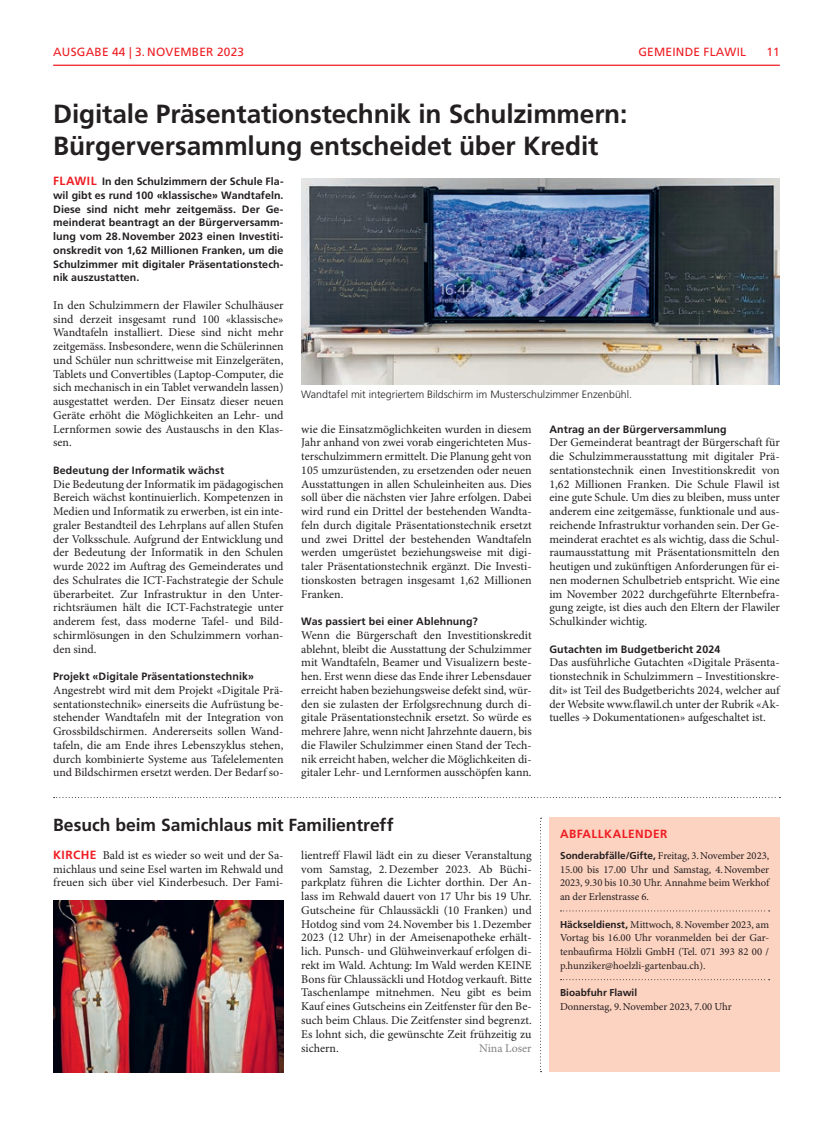
<style>
.page{position:relative;width:833px;height:1134px;background:#fff}
.page>*{position:absolute;margin:0;border:0;box-sizing:border-box;transform-origin:0 0}
.t1{font:700 26.25px/31.2px "Frutiger LT Std";letter-spacing:-.005em;color:#231f20}
.t2{font:700 17.5px "Frutiger LT Std";letter-spacing:-.005em;color:#231f20}
.t3{font:11.88px/13.8px "Minion Pro";color:#231f20;text-align:justify}
.t4{font:11.88px "Frutiger LT Std";letter-spacing:.02em;color:#ee1d23}
.t5{font:700 11.88px "Frutiger LT Std";letter-spacing:.035em;color:#ee1d23}
.t6{font:11.88px "Minion Pro";color:#808285}
.t7{font:700 10.62px/13.8px "Frutiger LT Std";letter-spacing:.01em;color:#231f20;text-align:justify}
.t8{font:10.62px/13.8px "Minion Pro";letter-spacing:-.005em;color:#231f20;text-align:justify}
.t9{font:300 10.62px "Frutiger LT Std";color:#231f20}
.t10{font:700 10px "Frutiger LT Std";color:#231f20}
.s1{font-size:11.88px;color:#ee1d23}
.s2{font-family:"Frutiger LT Std";font-weight:700;color:#ee1d23}
.s3{font-family:"Frutiger LT Std";font-weight:700;font-size:10px}
</style>
<div class="page">
<hr style="left:53px;top:65px;width:727px;height:1px;background:#ee1d23">
<svg style="left:540px;top:818px;width:1px;height:254px"></svg>
<svg style="left:54px;top:797px;width:726px;height:1px"></svg>
<div style="left:549px;top:818px;width:231px;height:254px;background:#fcd2c0"></div>
<svg style="left:560px;top:910px;width:209px;height:1px"></svg>
<svg style="left:560px;top:979px;width:209px;height:1px"></svg>
<img style="left:301px;top:178px;width:479px;height:206px">
<img style="left:53px;top:900px;width:230px;height:172px">
<p class="t4" style="left:53px;top:45px;width:18px">AUSGABE</p>
<p class="t4" style="left:112px;top:45px;width:71px">44 | 3. NOVEMBER</p>
<p class="t4" style="left:217px;top:45px;width:29px">2023</p>
<p class="t4" style="left:638px;top:45px;width:109px">GEMEINDE FLAWIL</p>
<p class="t4" style="left:766px;top:45px;width:15px">11</p>
<h1 class="t1" style="left:53px;top:99px;width:575px">Digitale Präsentationstechnik in Schulzimmern:<br>Bürgerversammlung entscheidet über Kredit</h1>
<p class="t7" style="left:53px;top:175px;width:232px"><span class="s1">FLAWIL</span> In den Schulzimmern der Schule Fla&shy;wil gibt es rund 100 «klassische» Wandtafeln.<br>Diese sind nicht mehr zeitgemäss. Der Ge&shy;meinderat beantragt an der Bürgerversamm&shy;lung vom 28.November 2023 einen Investiti&shy;onskredit von 1,62 Millionen Franken, um die Schulzimmer mit digitaler Präsentationstech&shy;nik auszustatten.</p>
<p class="t3" style="left:53px;top:299px;width:232px">In den Schulzimmern der Flawiler Schulhäuser sind derzeit insgesamt rund 100 «klassische» Wandtafeln installiert. Diese sind nicht mehr zeitgemäss. Insbesondere, wenn die Schülerinnen und Schüler nun schrittweise mit Einzelgeräten, Tablets und Convertibles (Laptop-Computer, die sich mechanisch in ein Tablet verwandeln lassen) ausgestattet werden. Der Einsatz dieser neuen Geräte erhöht die Möglichkeiten an Lehr- und Lernformen sowie des Austauschs in den Klas&shy;sen.</p>
<p class="t7" style="left:53px;top:463px;width:173px">Bedeutung der Informatik wächst</p>
<p class="t3" style="left:53px;top:477px;width:232px">Die Bedeutung der Informatik im pädagogischen Bereich wächst kontinuierlich. Kompetenzen in Medien und Informatik zu erwerben, ist ein inte&shy;graler Bestandteil des Lehrplans auf allen Stufen der Volksschule. Aufgrund der Entwicklung und der Bedeutung der Informatik in den Schulen wurde 2022 im Auftrag des Gemeinderates und des Schulrates die ICT-Fachstrategie der Schule überarbeitet. Zur Infrastruktur in den Unter&shy;richtsräumen hält die ICT-Fachstrategie unter anderem fest, dass moderne Tafel- und Bild&shy;schirmlösungen in den Schulzimmern vorhan&shy;den sind.</p>
<p class="t7" style="left:53px;top:670px;width:202px">Projekt «Digitale Präsentationstechnik»</p>
<p class="t3" style="left:53px;top:684px;width:232px">Angestrebt wird mit dem Projekt «Digitale Prä&shy;sentationstechnik» einerseits die Aufrüstung be&shy;stehender Wandtafeln mit der Integration von Grossbildschirmen. Andererseits sollen Wand&shy;tafeln, die am Ende ihres Lebenszyklus stehen, durch kombinierte Systeme aus Tafelelementen und Bildschirmen ersetzt werden. Der Bedarf so-</p>
<p class="t9" style="left:301px;top:389px;width:332px">Wandtafel mit integriertem Bildschirm im Musterschulzimmer Enzenbühl.</p>
<p class="t3" style="left:301px;top:422px;width:232px">wie die Einsatzmöglichkeiten wurden in diesem Jahr anhand von zwei vorab eingerichteten Mus&shy;terschulzimmern ermittelt. Die Planung geht von 105 umzurüstenden, zu ersetzenden oder neuen Ausstattungen in allen Schuleinheiten aus. Dies soll über die nächsten vier Jahre erfolgen. Dabei wird rund ein Drittel der bestehenden Wandta&shy;feln durch digitale Präsentationstechnik ersetzt und zwei Drittel der bestehenden Wandtafeln werden umgerüstet beziehungsweise mit digi&shy;taler Präsentationstechnik ergänzt. Die Investi&shy;tionskosten betragen insgesamt 1,62 Millionen Franken.</p>
<p class="t7" style="left:301px;top:615px;width:178px">Was passiert bei einer Ablehnung?</p>
<p class="t3" style="left:301px;top:629px;width:232px">Wenn die Bürgerschaft den Investitionskredit ablehnt, bleibt die Ausstattung der Schulzimmer mit Wandtafeln, Beamer und Visualizern beste&shy;hen. Erst wenn diese das Ende ihrer Lebensdauer erreicht haben beziehungsweise defekt sind, wür&shy;den sie zulasten der Erfolgsrechnung durch di&shy;gitale Präsentationstechnik ersetzt. So würde es mehrere Jahre, wenn nicht Jahrzehnte dauern, bis die Flawiler Schulzimmer einen Stand der Tech&shy;nik erreicht haben, welcher die Möglichkeiten di&shy;gitaler Lehr- und Lernformen ausschöpfen kann.</p>
<p class="t7" style="left:549px;top:422px;width:179px">Antrag an der Bürgerversammlung</p>
<p class="t3" style="left:549px;top:436px;width:232px">Der Gemeinderat beantragt der Bürgerschaft für die Schulzimmerausstattung mit digitaler Prä&shy;sentationstechnik einen Investitionskredit von 1,62 Millionen Franken. Die Schule Flawil ist eine gute Schule. Um dies zu bleiben, muss unter anderem eine zeitgemässe, funktionale und aus&shy;reichende Infrastruktur vorhanden sein. Der Ge&shy;meinderat erachtet es als wichtig, dass die Schul&shy;raumausstattung mit Präsentationsmitteln den heutigen und zukünftigen Anforderungen für ei&shy;nen modernen Schulbetrieb entspricht. Wie eine im November 2022 durchgeführte Elternbefra&shy;gung zeigte, ist dies auch den Eltern der Flawiler Schulkinder wichtig.</p>
<p class="t7" style="left:549px;top:642px;width:172px">Gutachten im Budgetbericht 2024</p>
<p class="t3" style="left:549px;top:656px;width:232px">Das ausführliche Gutachten «Digitale Präsenta&shy;tionstechnik in Schulzimmern – Investitionskre&shy;dit» ist Teil des Budgetberichts 2024, welcher auf der Website www.flawil.ch unter der Rubrik «Ak&shy;tuelles → Dokumentationen» aufgeschaltet ist.</p>
<h2 class="t2" style="left:53px;top:815px;width:342px">Besuch beim Samichlaus mit Familientreff</h2>
<p class="t3" style="left:53px;top:849px;width:232px"><span class="s2">KIRCHE</span> Bald ist es wieder so weit und der Sa&shy;michlaus und seine Esel warten im Rehwald und freuen sich über viel Kinderbesuch. Der Fami-</p>
<p class="t3" style="left:301px;top:849px;width:232px">lientreff Flawil lädt ein zu dieser Veranstaltung vom Samstag, 2.Dezember 2023. Ab Büchi&shy;parkplatz führen die Lichter dorthin. Der An&shy;lass im Rehwald dauert von 17 Uhr bis 19 Uhr.<br>Gutscheine für Chlaussäckli (10 Franken) und Hotdog sind vom 24.November bis 1.Dezember 2023 (12 Uhr) in der Ameisenapotheke erhält&shy;lich. Punsch- und Glühweinverkauf erfolgen di&shy;rekt im Wald. Achtung: Im Wald werden KEINE Bons für Chlaussäckli und Hotdog verkauft. Bitte Taschenlampe mitnehmen. Neu gibt es beim Kauf eines Gutscheins ein Zeitfenster für den Be&shy;such beim Chlaus. Die Zeitfenster sind begrenzt.<br>Es lohnt sich, die gewünschte Zeit frühzeitig zu sichern.</p>
<p class="t6" style="left:479px;top:1040px;width:54px">Nina Loser</p>
<p class="t5" style="left:560px;top:827px;width:109px">ABFALLKALENDER</p>
<p class="t8" style="left:560px;top:849px;width:211px"><span class="s3">Sonderabfälle/Gifte,</span> Freitag, 3.November 2023, 15.00 bis 17.00 Uhr und Samstag, 4.November 2023, 9.30 bis 10.30 Uhr. Annahme beim Werkhof an der Erlenstrasse 6.</p>
<p class="t8" style="left:560px;top:918px;width:211px"><span class="s3">Häckseldienst,</span> Mittwoch, 8.November 2023, am Vortag bis 16.00 Uhr voranmelden bei der Gar&shy;tenbaufirma Hölzli GmbH (Tel. 071 393 82 00 / p.hunziker@hoelzli-gartenbau.ch).</p>
<p class="t10" style="left:560px;top:987px;width:79px">Bioabfuhr Flawil</p>
<p class="t8" style="left:560px;top:1000px;width:173px">Donnerstag, 9.November 2023, 7.00 Uhr</p>
</div>
